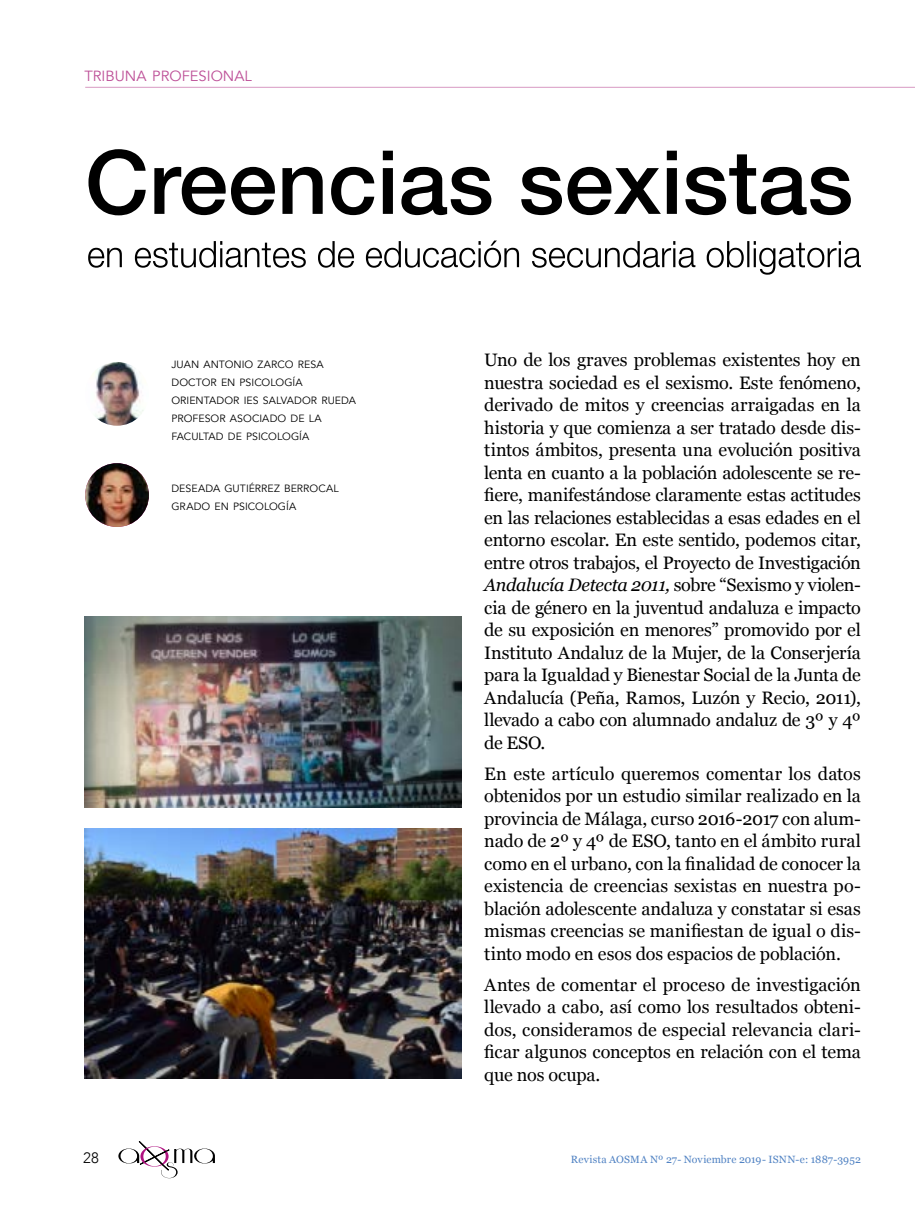
<style>
.page{position:relative;width:915px;height:1212px;background:#fff}
.page>*{position:absolute;margin:0;border:0;box-sizing:border-box;transform-origin:0 0}
.t1{font:500 88.5px "Helvetica Neue";color:#000}
.t2{font:18px/22.5px "Georgia";letter-spacing:-.01em;color:#000;text-align:justify}
.t3{font:300 15px "Avenir";color:#000}
.t4{font:14.7px "Avenir";color:#bd4f97}
.t5{font:10.5px "Avenir";color:#000}
.t6{font:10.5px "Georgia";letter-spacing:.01em;color:#5082c3}
.s1{font-style:italic}
</style>
<div class="page">
<svg style="left:118px;top:1141px;width:97px;height:37px"></svg>
<div style="left:73px;top:76px;width:841px;height:12px;background:#000;opacity:.75"></div>
<img style="left:85px;top:362px;width:64px;height:64px;border-radius:32px">
<img style="left:85px;top:463px;width:64px;height:64px;border-radius:32px">
<svg style="left:88px;top:241px;width:772px;height:34px"></svg>
<img style="left:85px;top:617px;width:376px;height:190px">
<img style="left:85px;top:829px;width:376px;height:249px">
<p class="t4" style="left:84px;top:67px;width:10px">TRIBUNA</p>
<p class="t4" style="left:152px;top:67px;width:10px">PROFESIONAL</p>
<h1 class="t1" style="left:85px;top:111px;width:769px">Creencias sexistas</h1>
<p class="t5" style="left:171px;top:358px;width:8px">JUAN</p>
<p class="t5" style="left:203px;top:358px;width:9px">ANTONIO</p>
<p class="t5" style="left:257px;top:358px;width:48px">ZARCO RESA</p>
<p class="t5" style="left:171px;top:376px;width:33px">DOCTOR</p>
<p class="t5" style="left:221px;top:376px;width:49px">EN PSICOLO</p>
<p class="t5" style="left:284px;top:376px;width:14px">GÍA</p>
<p class="t5" style="left:171px;top:394px;width:8px">ORIENTA</p>
<p class="t5" style="left:216px;top:394px;width:33px">DOR IES</p>
<p class="t5" style="left:263px;top:394px;width:66px">SALVADOR RUE</p>
<p class="t5" style="left:341px;top:394px;width:16px">DA</p>
<p class="t5" style="left:171px;top:412px;width:8px">PROFESOR</p>
<p class="t5" style="left:230px;top:412px;width:9px">ASO</p>
<p class="t5" style="left:252px;top:412px;width:64px">CIADO DE LA</p>
<p class="t5" style="left:171px;top:430px;width:27px">FACULTA</p>
<p class="t5" style="left:216px;top:430px;width:61px">DDE PSICOLO</p>
<p class="t5" style="left:291px;top:430px;width:14px">GÍA</p>
<p class="t5" style="left:171px;top:482px;width:16px">DESEA</p>
<p class="t5" style="left:205px;top:482px;width:57px">DA GUTIÉRRE</p>
<p class="t5" style="left:274px;top:482px;width:18px">Z BERRO</p>
<p class="t5" style="left:318px;top:482px;width:15px">CAL</p>
<p class="t5" style="left:171px;top:500px;width:92px">GRADOEN PSICOLO</p>
<p class="t5" style="left:278px;top:500px;width:14px">GÍA</p>
<p class="t2" style="left:484px;top:348px;width:378px">Uno de los graves problemas existentes hoy en nuestra sociedad es el sexismo. Este fenómeno, derivado de mitos y creencias arraigadas en la historia y que comienza a ser tratado desde dis&shy;tintos ámbitos, presenta una evolución positiva lenta en cuanto a la población adolescente se re&shy;fiere, manifestándose claramente estas actitudes en las relaciones establecidas a esas edades en el entorno escolar. En este sentido, podemos citar, entre otros trabajos, el Proyecto de Investigación <span class="s1">Andalucía Detecta 2011,</span> sobre “Sexismo y violen&shy;cia de género en la juventud andaluza e impacto de su exposición en menores” promovido por el Instituto Andaluz de la Mujer, de la Conserjería para la Igualdad y Bienestar Social de la Junta de Andalucía (Peña, Ramos, Luzón y Recio, 2011), llevado a cabo con alumnado andaluz de 3º y 4º de ESO.</p>
<p class="t2" style="left:484px;top:761px;width:378px">En este artículo queremos comentar los datos obtenidos por un estudio similar realizado en la provincia de Málaga, curso 2016-2017 con alum&shy;nado de 2º y 4º de ESO, tanto en el ámbito rural como en el urbano, con la finalidad de conocer la existencia de creencias sexistas en nuestra po&shy;blación adolescente andaluza y constatar si esas mismas creencias se manifiestan de igual o dis&shy;tinto modo en esos dos espacios de población.</p>
<p class="t2" style="left:484px;top:972px;width:378px">Antes de comentar el proceso de investigación llevado a cabo, así como los resultados obteni&shy;dos, consideramos de especial relevancia clari&shy;ficar algunos conceptos en relación con el tema que nos ocupa.</p>
<p class="t3" style="left:83px;top:1149px;width:17px">28</p>
<p class="t6" style="left:570px;top:1152px;width:291px">Revista AOSMA Nº 27- Noviembre 2019- ISNN-e: 1887-3952</p>
</div>
